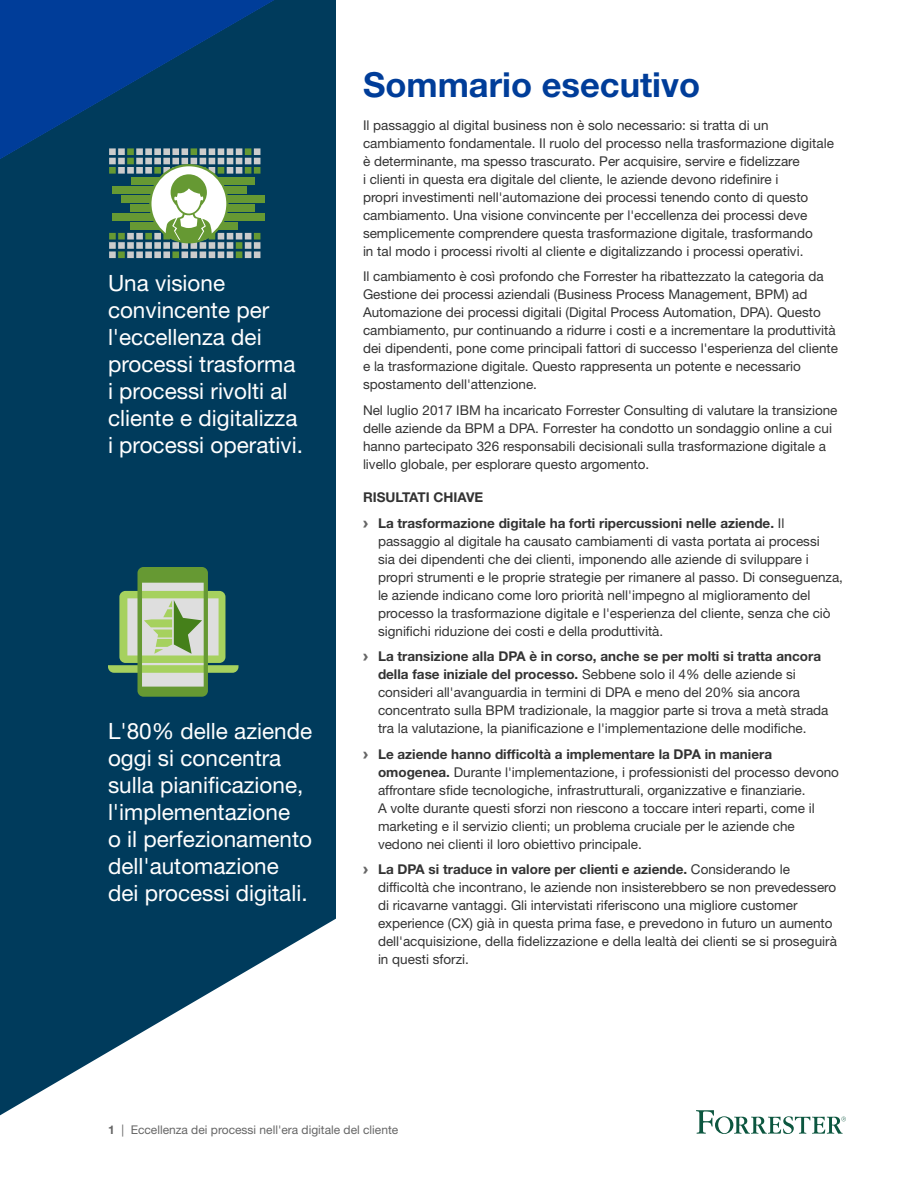
<style>
.page{position:relative;width:918px;height:1188px;background:#fff}
.page>*{position:absolute;margin:0;border:0;box-sizing:border-box;transform-origin:0 0}
.Heading_1{font:700 34.5px "Helvetica Neue LT Std";color:#003d99}
.Call-out_white{font:22.5px/27px "Helvetica Neue LT Std";color:#fff}
.t1{font:13.5px/18px "Helvetica Neue LT Std";color:#333}
.Heading_3{font:700 13.5px "Helvetica Neue LT Std";color:#333}
.t2{font:12px "Helvetica Neue LT Std";color:#666}
.s1{font-family:"Arial";font-weight:900;font-size:15px;color:#666}
.s2{font-weight:700}
</style>
<div class="page">
<svg style="left:0;top:0;width:336px;height:1115px;background:#1d516e"></svg>
<svg style="left:696px;top:1110px;width:150px;height:24px"></svg>
<svg style="left:0;top:0;width:274px;height:259px;background:#1b5177"></svg>
<svg style="left:108px;top:567px;width:131px;height:130px;background:#789d79"></svg>
<p class="Call-out_white" style="left:108px;top:269px;width:197px">Una visione convincente per l'eccellenza dei processi trasforma i processi rivolti al cliente e digitalizza i processi operativi.</p>
<p class="Call-out_white" style="left:108px;top:717px;width:206px">L'80% delle aziende oggi si concentra sulla pianificazione, l'implementazione<br>o il perfezionamento dell'automazione dei processi digitali.</p>
<p class="Heading_1" style="left:363px;top:63px;width:339px">Sommario esecutivo</p>
<p class="t1" style="left:363px;top:116px;width:473px">Il passaggio al digital business non è solo necessario: si tratta di un cambiamento fondamentale. Il ruolo del processo nella trasformazione digitale è determinante, ma spesso trascurato. Per acquisire, servire e fidelizzare<br>i clienti in questa era digitale del cliente, le aziende devono ridefinire i<br>propri investimenti nell'automazione dei processi tenendo conto di questo cambiamento. Una visione convincente per l'eccellenza dei processi deve semplicemente comprendere questa trasformazione digitale, trasformando<br>in tal modo i processi rivolti al cliente e digitalizzando i processi operativi.</p>
<p class="t1" style="left:363px;top:267px;width:477px">Il cambiamento è così profondo che Forrester ha ribattezzato la categoria da Gestione dei processi aziendali (Business Process Management, BPM) ad Automazione dei processi digitali (Digital Process Automation, DPA). Questo cambiamento, pur continuando a ridurre i costi e a incrementare la produttività dei dipendenti, pone come principali fattori di successo l'esperienza del cliente e la trasformazione digitale. Questo rappresenta un potente e necessario spostamento dell'attenzione.</p>
<p class="t1" style="left:363px;top:401px;width:476px">Nel luglio 2017 IBM ha incaricato Forrester Consulting di valutare la transizione delle aziende da BPM a DPA. Forrester ha condotto un sondaggio online a cui hanno partecipato 326 responsabili decisionali sulla trasformazione digitale a livello globale, per esplorare questo argomento.</p>
<p class="Heading_3" style="left:363px;top:489px;width:122px">RISULTATI CHIAVE</p>
<p class="t1" style="left:378px;top:514px;width:467px;text-indent:-15px"><span class="s1">›</span> <span class="s2">La trasformazione digitale ha forti ripercussioni nelle aziende.</span> Il passaggio al digitale ha causato cambiamenti di vasta portata ai processi<br>sia dei dipendenti che dei clienti, imponendo alle aziende di sviluppare i propri strumenti e le proprie strategie per rimanere al passo. Di conseguenza, le aziende indicano come loro priorità nell'impegno al miglioramento del processo la trasformazione digitale e l'esperienza del cliente, senza che ciò significhi riduzione dei costi e della produttività.</p>
<p class="t1" style="left:378px;top:647px;width:452px;text-indent:-15px"><span class="s1">›</span> <span class="s2">La transizione alla DPA è in corso, anche se per molti si tratta ancora della fase iniziale del processo.</span> Sebbene solo il 4% delle aziende si consideri all'avanguardia in termini di DPA e meno del 20% sia ancora concentrato sulla BPM tradizionale, la maggior parte si trova a metà strada tra la valutazione, la pianificazione e l'implementazione delle modifiche.</p>
<p class="t1" style="left:378px;top:745px;width:463px;text-indent:-15px"><span class="s1">›</span> <span class="s2">Le aziende hanno difficoltà a implementare la DPA in maniera omogenea.</span> Durante l'implementazione, i professionisti del processo devono affrontare sfide tecnologiche, infrastrutturali, organizzative e finanziarie.<br>A volte durante questi sforzi non riescono a toccare interi reparti, come il marketing e il servizio clienti; un problema cruciale per le aziende che vedono nei clienti il loro obiettivo principale.</p>
<p class="t1" style="left:378px;top:860px;width:460px;text-indent:-15px"><span class="s1">›</span> <span class="s2">La DPA si traduce in valore per clienti e aziende.</span> Considerando le difficoltà che incontrano, le aziende non insisterebbero se non prevedessero di ricavarne vantaggi. Gli intervistati riferiscono una migliore customer experience (CX) già in questa prima fase, e prevedono in futuro un aumento dell'acquisizione, della fidelizzazione e della lealtà dei clienti se si proseguirà in questi sforzi.</p>
<p class="t2" style="left:108px;top:1123px;width:292px"><span class="s2">1</span> | Eccellenza dei processi nell'era digitale del cliente</p>
</div>
